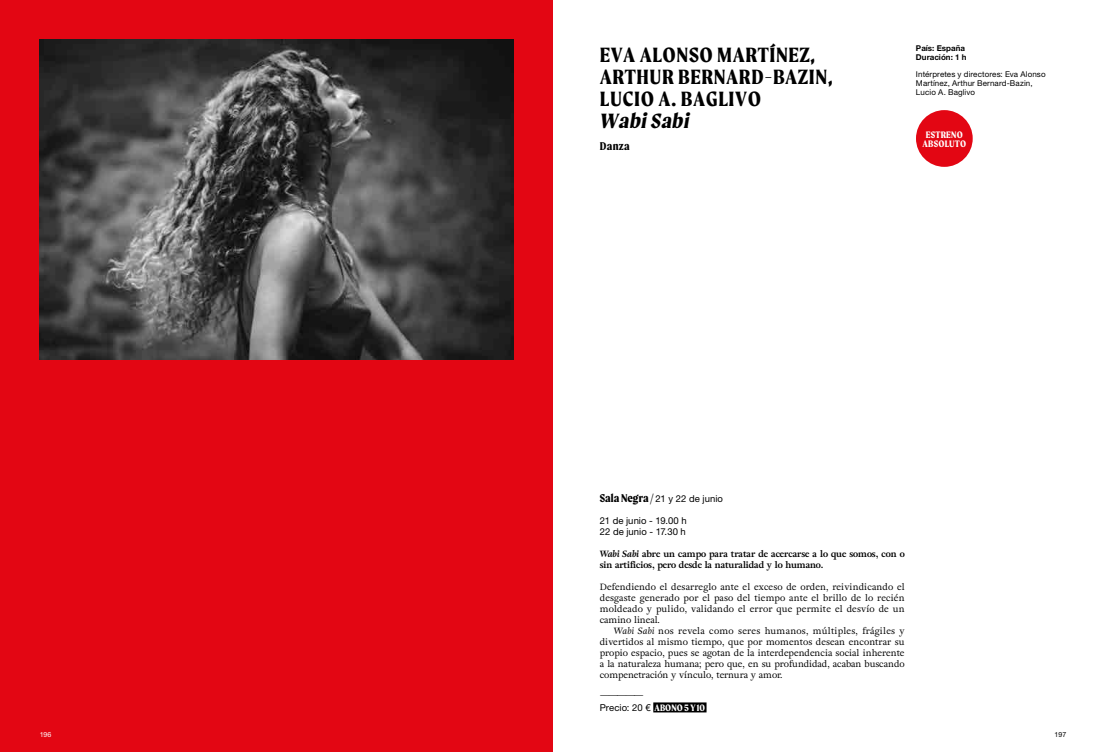
<style>
.page{position:relative;width:1106px;height:752px;background:#fff}
.page>*{position:absolute;margin:0;border:0;box-sizing:border-box;transform-origin:0 0}
.t1{font:700 22px/22px "Moret";letter-spacing:.025em;color:#000}
.t2{font:italic 700 22px "Moret";letter-spacing:.025em;color:#000}
.t3{font:700 12px "Moret";letter-spacing:.025em;color:#000}
.t4{font:700 10px/9px "Moret";letter-spacing:.02em;color:#fff;text-align:center}
.t5{font:9.5px/11px "Helvetica Neue LT Pro";letter-spacing:.005em;color:#000}
.t6{font:9px/11px "Adriane Text";letter-spacing:-.01em;color:#000;text-align:justify}
.t7{font:700 9px/11px "Adriane Text";letter-spacing:-.01em;color:#000}
.t8{font:8px/9px "Helvetica Neue LT Pro";letter-spacing:.01em;color:#000}
.t9{font:700 8px/9px "Helvetica Neue LT Pro";color:#000}
.t10{font:7px "Helvetica Neue LT Pro";color:#fff}
.t11{font:7px "Helvetica Neue LT Pro";color:#000}
.s1{font-family:"Moret";font-weight:700;font-size:12px}
.s2{font-style:italic}
.s3{font-family:"Moret";font-weight:700;font-size:9.9px;color:#fff}
</style>
<div class="page">
<div style="left:0;top:0;width:553px;height:751px;background:#e30613"></div>
<div style="left:916px;top:110px;width:56px;height:57px;background:#e30613;border-radius:50%"></div>
<div style="left:653px;top:702px;width:53px;height:10px;background:#000"></div>
<img style="left:40px;top:40px;width:473px;height:319px">
<h1 class="t1" style="left:600px;top:43px;width:234px">EVA ALONSO MARTÍNEZ,<br>ARTHUR BERNARD-BAZIN,<br>LUCIO A. BAGLIVO</h1>
<h1 class="t2" style="left:600px;top:108px;width:91px">Wabi Sabi</h1>
<h2 class="t3" style="left:600px;top:139px;width:32px">Danza</h2>
<p class="t9" style="left:916px;top:43px;width:52px">País: España<br>Duración: 1 h</p>
<p class="t8" style="left:916px;top:69px;width:131px">Intérpretes y directores: Eva Alonso<br>Martínez, Arthur Bernard-Bazin,<br>Lucio A. Baglivo</p>
<p class="t4" style="left:922px;top:130px;width:45px">ESTRENO<br>ABSOLUTO</p>
<p class="t5" style="left:600px;top:493px;width:125px"><span class="s1">Sala Negra /</span> 21 y 22 de junio</p>
<p class="t5" style="left:600px;top:515px;width:89px">21 de junio - 19.00 h<br>22 de junio - 17.30 h</p>
<p class="t7" style="left:600px;top:548px;width:306px"><span class="s2">Wabi Sabi</span> abre un campo para tratar de acercarse a lo que somos, con o sin artificios, pero desde la naturalidad y lo humano.</p>
<p class="t6" style="left:600px;top:581px;width:306px">Defendiendo el desarreglo ante el exceso de orden, reivindicando el desgaste generado por el paso del tiempo ante el brillo de lo recién moldeado y pulido, validando el error que permite el desvío de un camino lineal.</p>
<p class="t6" style="left:600px;top:625px;width:306px;text-indent:14px"><span class="s2">Wabi Sabi</span> nos revela como seres humanos, múltiples, frágiles y divertidos al mismo tiempo, que por momentos desean encontrar su propio espacio, pues se agotan de la interdependencia social inherente a la naturaleza humana; pero que, en su profundidad, acaban buscando compenetración y vínculo, ternura y amor.</p>
<p class="t6" style="left:600px;top:689px;width:46px">—————</p>
<p class="t5" style="left:600px;top:702px;width:107px">Precio: 20 € <span class="s3">ABONO 5 Y 10</span></p>
<p class="t10" style="left:40px;top:729px;width:13px">196</p>
<p class="t11" style="left:1054px;top:729px;width:13px">197</p>
</div>
